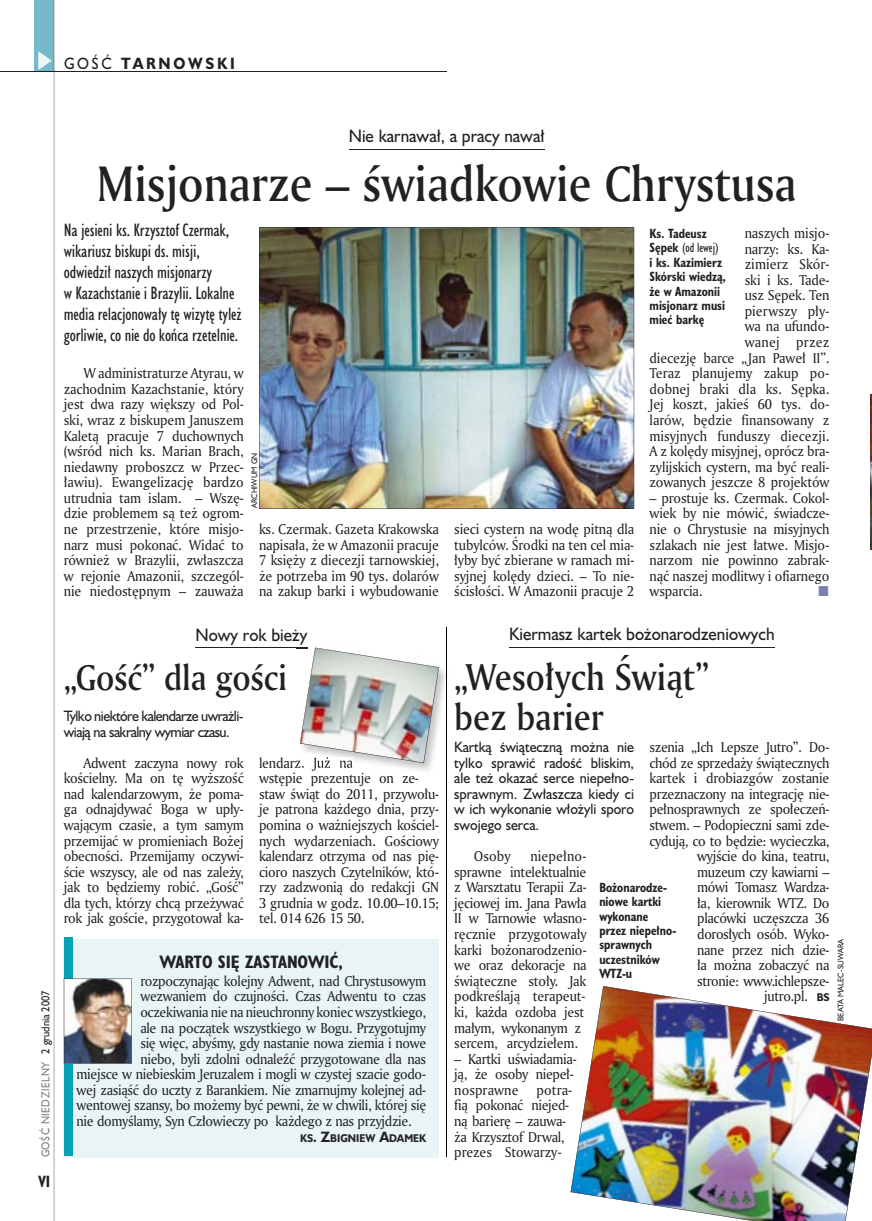
<style>
.page{position:relative;width:872px;height:1221px;background:#fff}
.page>*{position:absolute;margin:0;border:0;box-sizing:border-box;transform-origin:0 0}
.t1{font:48px "Amerigo Md PL";color:#212125;scale:.9 1}
.t2{font:36px/40.5px "Amerigo Md PL";color:#212125;scale:.9 1}
.t3{font:34.5px "Amerigo Md PL";letter-spacing:-.01em;color:#212125;scale:.9 1}
.t4{font:16.5px/21px "Humanst 521 Cn PL";letter-spacing:-.01em;color:#212125}
.t5{font:16.5px "Humanst 521 PL";color:#212125;scale:.94 1}
.t6{font:700 16.5px "Humanst 521 Cn PL";color:#212125}
.t7{font:700 15px "Humanst 521 PL";letter-spacing:.2em;color:#212125;scale:.9 1}
.t8{font:700 15px "Humanst 521 Cn PL";color:#212125;scale:.94 1}
.t9{font:13.8px/15.6px "Amerigo PL";letter-spacing:-.025em;color:#212125;text-align:justify;scale:.94 1}
.t10{font:13.8px/15.6px "Humanst 521 PL";letter-spacing:-.04em;color:#212125;scale:.94 1}
.t11{font:700 12.3px/14.4px "Humanst 521 Cn PL";color:#212125;scale:.94 1}
.t12{font:10.5px "Humanst 521 PL";letter-spacing:.05em;color:#7f7e83;scale:.9 1}
.t13{font:700 10.35px "Humanst 521 PL";color:#212125;scale:.9 1}
.t14{font:7.5px "Humanst 521 PL";color:#212125;scale:.94 1}
.s1{font-weight:400}
.s2{color:#212125}
.s3{font-family:"Humanst 521 PL";font-weight:700;font-size:10.35px}
.s4{font-size:13.8px}
</style>
<div class="page">
<div style="left:35px;top:0;width:19px;height:72px;background:#76baca"></div>
<svg style="left:38px;top:51px;width:14px;height:19px"></svg>
<hr style="left:54px;top:0;width:1px;height:1220px;background:#212125">
<hr style="left:0;top:72px;width:447px;height:1px;background:#212125">
<svg style="left:870px;top:394px;width:2px;height:156px"></svg>
<hr style="left:195px;top:647px;width:112px;height:1px;background:#212125">
<hr style="left:509px;top:647px;width:265px;height:1px;background:#212125">
<img style="left:259px;top:227px;width:375px;height:282px">
<img style="left:311px;top:644px;width:136px;height:131px">
<img style="left:296px;top:763px;width:57px;height:7px">
<img style="left:311px;top:772px;width:107px;height:3px">
<img style="left:296px;top:644px;width:143px;height:119px">
<img style="left:570px;top:986px;width:302px;height:234px">
<hr style="left:349px;top:149px;width:195px;height:1px;background:#212125">
<div style="left:64px;top:939px;width:375px;height:218px;background:#e9f4f6"></div>
<div style="left:64px;top:937px;width:8px;height:218px;background:#00a0b5"></div>
<img style="left:64px;top:978px;width:68px;height:85px">
<hr style="left:447px;top:627px;width:1px;height:529px;background:#000">
<p class="t7" style="left:64px;top:53px;width:191px"><span class="s1">GOŚĆ</span> TARNOWSKI</p>
<p class="t12" style="left:38px;top:1157px;width:187px;rotate:-90deg">GOŚĆ NIEDZIELNY <span class="s2">2 grudnia 2007</span></p>
<p class="t8" style="left:38px;top:1170px;width:14px">VI</p>
<p class="t5" style="left:349px;top:125px;width:210px">Nie karnawał, a pracy nawał</p>
<h1 class="t1" style="left:97px;top:152px;width:779px">Misjonarze – świadkowie Chrystusa</h1>
<p class="t4" style="left:64px;top:219px;width:179px">Na jesieni ks. Krzysztof Czermak, wikariusz biskupi ds. misji, odwiedził naszych misjonarzy<br>w Kazachstanie i Brazylii. Lokalne media relacjonowały tę wizytę tyleż gorliwie, co nie do końca rzetelnie.</p>
<p class="t9" style="left:64px;top:365px;width:193px;text-indent:20px">W administraturze Atyrau, w zachodnim Kazachstanie, który jest dwa razy większy od Pol&shy;ski, wraz z biskupem Januszem Kaletą pracuje 7 duchownych (wśród nich ks. Marian Brach, niedawny proboszcz w Przec&shy;ławiu). Ewangelizację bardzo utrudnia tam islam. – Wszę&shy;dzie problemem są też ogrom&shy;ne przestrzenie, które misjo&shy;narz musi pokonać. Widać to również w Brazylii, zwłaszcza w rejonie Amazonii, szczegól&shy;nie niedostępnym – zauważa</p>
<p class="t9" style="left:649px;top:225px;width:193px;text-align:right">naszych misjo-<br>narzy: ks. Ka-<br>zimierz Skór-<br>ski i ks. Tade-<br>usz Sępek. Ten<br>pierwszy pły-<br>wa na ufundo-<br>wanej przez<br>diecezję barce „Jan Paweł II”.<br>Teraz planujemy zakup po&shy;dobnej braki dla ks. Sępka.<br>Jej koszt, jakieś 60 tys. do&shy;larów, będzie finansowany z misyjnych funduszy diecezji.<br>A z kolędy misyjnej, oprócz bra&shy;zylijskich cystern, ma być reali&shy;zowanych jeszcze 8 projektów</p>
<p class="t9" style="left:649px;top:489px;width:193px">– prostuje ks. Czermak. Cokol&shy;wiek by nie mówić, świadcze&shy;nie o Chrystusie na misyjnych szlakach nie jest łatwe. Misjo&shy;narzom nie powinno zabrak&shy;nąć naszej modlitwy i ofiarnego wsparcia.</p>
<p class="t5" style="left:509px;top:623px;width:284px">Kiermasz kartek bożonarodzeniowych</p>
<h2 class="t2" style="left:454px;top:655px;width:285px">„Wesołych Świąt” bez barier</h2>
<p class="t11" style="left:649px;top:226px;width:83px">Ks. Tadeusz<br>Sępek <span class="s1">(od lewej)<br></span>i ks. Kazimierz<br>Skórski wiedzą, że w Amazonii misjonarz musi mieć barkę</p>
<p class="t14" style="left:249px;top:508px;width:60px;rotate:-90deg">ARCHIWUM GN</p>
<p class="t9" style="left:259px;top:521px;width:193px">ks. Czermak. Gazeta Krakowska napisała, że w Amazonii pracuje 7 księży z diecezji tarnowskiej, że potrzeba im 90 tys. dolarów na zakup barki i wybudowanie</p>
<p class="t9" style="left:454px;top:521px;width:193px">sieci cystern na wodę pitną dla tubylców. Środki na ten cel mia&shy;łyby być zbierane w ramach mi&shy;syjnej kolędy dzieci. – To nie&shy;ścisłości. W Amazonii pracuje 2</p>
<p class="t5" style="left:195px;top:623px;width:120px">Nowy rok bieży</p>
<h3 class="t3" style="left:64px;top:654px;width:249px">„Gość” dla gości</h3>
<p class="t10" style="left:64px;top:707px;width:193px">Tylko niektóre kalendarze uwrażli&shy;wiają na sakralny wymiar czasu.</p>
<p class="t9" style="left:64px;top:754px;width:193px;text-indent:20px">Adwent zaczyna nowy rok kościelny. Ma on tę wyższość nad kalendarzowym, że poma&shy;ga odnajdywać Boga w upły&shy;wającym czasie, a tym samym przemijać w promieniach Bożej obecności. Przemijamy oczywi&shy;ście wszyscy, ale od nas zależy, jak to będziemy robić. „Gość” dla tych, którzy chcą przeżywać rok jak goście, przygotował ka-</p>
<p class="t9" style="left:259px;top:754px;width:193px;text-align:left">lendarz. Już na<br>wstępie prezentuje on ze&shy;staw świąt do 2011, przywołu&shy;je patrona każdego dnia, przy&shy;pomina o ważniejszych kościel&shy;nych wydarzeniach. Gościowy kalendarz otrzyma od nas pię&shy;cioro naszych Czytelników, któ&shy;rzy zadzwonią do redakcji GN<br>3 grudnia w godz. 10.00–10.15; tel. 014 626 15 50.</p>
<p class="t9" style="left:649px;top:739px;width:193px;text-align:right">szenia „Ich Lepsze Jutro”. Do&shy;chód ze sprzedaży świątecznych kartek i drobiazgów zostanie przeznaczony na integrację nie&shy;pełnosprawnych ze społeczeń&shy;stwem. – Podopieczni sami zde&shy;cydują, co to będzie: wycieczka, wyjście do kina, teatru, muzeum czy kawiarni –<br>mówi Tomasz Wardza-<br>ła, kierownik WTZ. Do placówki uczęszcza 36 dorosłych osób. Wyko-<br>nane przez nich dzie-<br>ła można zobaczyć na<br>stronie: www.ichlepsze-<br>jutro.pl. <span class="s3">BS</span></p>
<p class="t10" style="left:454px;top:738px;width:193px;text-align:justify">Kartką świąteczną można nie tylko sprawić radość bliskim, ale też okazać serce niepełno&shy;sprawnym. Zwłaszcza kiedy ci w ich wykonanie włożyli sporo swojego serca.</p>
<p class="t9" style="left:474px;top:848px;width:41px">Osoby</p>
<p class="t9" style="left:454px;top:848px;width:142px;text-align:left;text-indent:76px">niepełno&shy;sprawne intelektualnie z Warsztatu Terapii Za&shy;jęciowej im. Jana Pawła<br>II w Tarnowie własno&shy;ręcznie przygotowały karki bożonarodzenio&shy;we oraz dekoracje na świąteczne stoły. Jak podkreślają terapeut&shy;ki, każda ozdoba jest małym, wykonanym z sercem, arcydziełem.</p>
<p class="t9" style="left:454px;top:1050px;width:132px;text-align:left">– Kartki uświadamia&shy;ją, że osoby niepeł&shy;nosprawne</p>
<p class="t11" style="left:599px;top:879px;width:83px">Bożonarodze&shy;niowe kartki wykonane przez niepełno&shy;sprawnych uczestników<br>WTZ-u</p>
<p class="t14" style="left:835px;top:1021px;width:89px;rotate:-90deg">BEATA MALEC-SUWARA</p>
<p class="t6" style="left:160px;top:950px;width:185px">WARTO SIĘ ZASTANOWIĆ,</p>
<p class="t9" style="left:140px;top:972px;width:305px">rozpoczynając kolejny Adwent, nad Chrystusowym</p>
<p class="t9" style="left:140px;top:988px;width:305px">wezwaniem do czujności. Czas Adwentu to czas</p>
<p class="t9" style="left:140px;top:1003px;width:305px">oczekiwania nie na nieuchronny koniec wszystkiego,</p>
<p class="t9" style="left:140px;top:1019px;width:305px">ale na początek wszystkiego w Bogu. Przygotujmy</p>
<p class="t9" style="left:140px;top:1034px;width:305px">się więc, abyśmy, gdy nastanie nowa ziemia i nowe</p>
<p class="t9" style="left:140px;top:1050px;width:305px">niebo, byli zdolni odnaleźć przygotowane dla nas</p>
<p class="t9" style="left:77px;top:1066px;width:373px">miejsce w niebieskim Jeruzalem i mogli w czystej szacie godo-</p>
<p class="t9" style="left:77px;top:1081px;width:373px">wej zasiąść do uczty z Barankiem. Nie zmarnujmy kolejnej ad-</p>
<p class="t9" style="left:77px;top:1097px;width:373px">wentowej szansy, bo możemy być pewni, że w chwili, której się</p>
<p class="t9" style="left:77px;top:1112px;width:358px">nie domyślamy, Syn Człowieczy po każdego z nas przyjdzie.</p>
<p class="t13" style="left:300px;top:1130px;width:141px">KS<span class="s4">. Z</span>BIGNIEW <span class="s4">A</span>DAMEK</p>
<p class="t9" style="left:454px;top:1081px;width:127px;text-align:left;text-indent:82px">potra&shy;fią pokonać niejed&shy;ną barierę – zauwa&shy;ża Krzysztof Drwal, prezes Stowarzy-</p>
</div>
